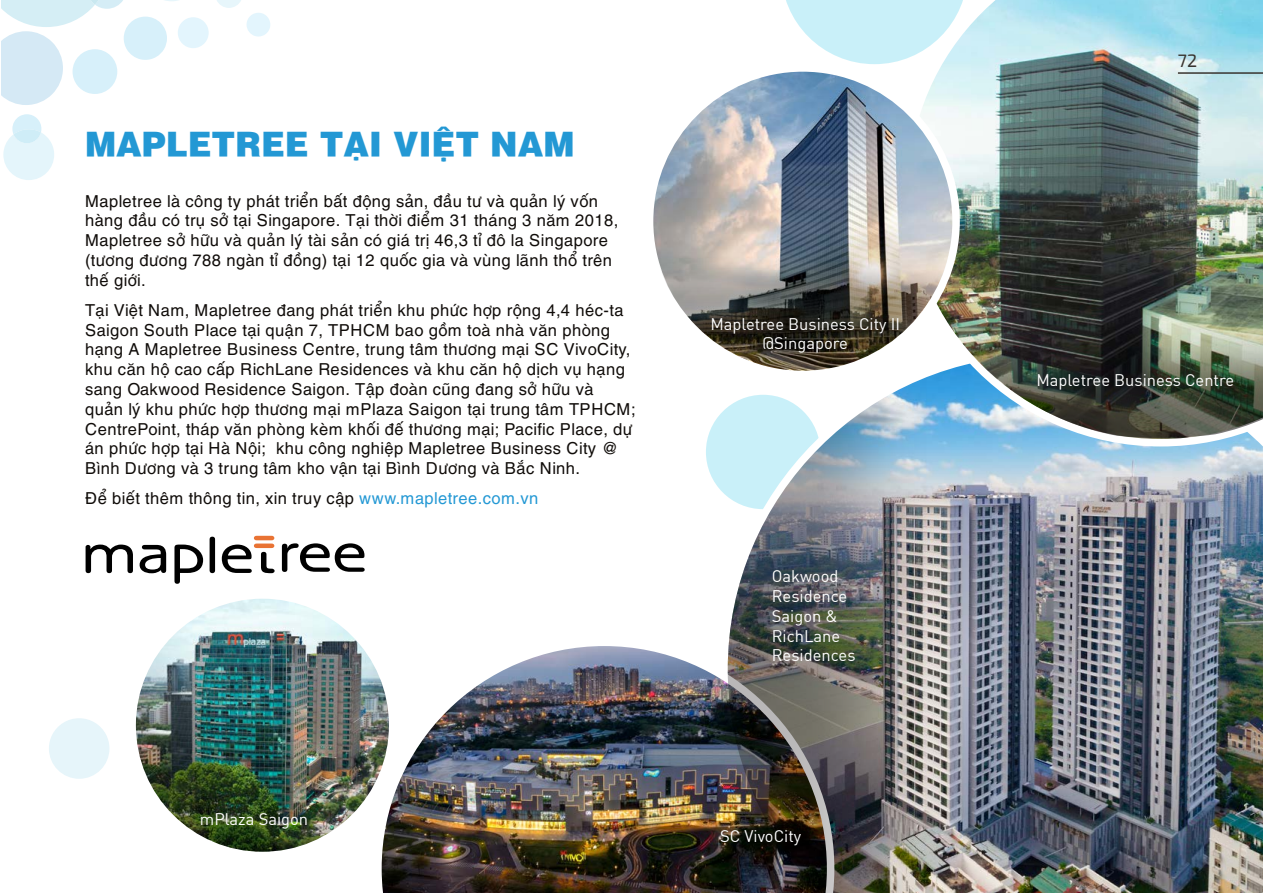
<style>
.page{position:relative;width:1263px;height:893px;background:#fff}
.page>*{position:absolute;margin:0;border:0;box-sizing:border-box;transform-origin:0 0}
.t1{font:900 33px "SFU Helvetica";color:#2398d4}
.t2{font:18px "Exo 2";color:#39342f}
.t3{font:16.5px/19.8px "UTM Helve";color:#100c09}
.t4{font:16.5px/19.8px "DIN";color:#fff}
.s1{color:#2398d4}
</style>
<div class="page">
<div style="left:706px;top:395px;width:114px;height:114px;background:#c9f0f9;border-radius:50%"></div>
<img style="left:1049px;top:446px;width:214px;height:447px">
<img style="left:381px;top:646px;width:335px;height:247px">
<img style="left:134px;top:597px;width:256px;height:256px;border-radius:128px">
<img style="left:200px;top:834px;width:124px;height:17px">
<img style="left:716px;top:388px;width:333px;height:505px">
<svg style="left:49px;top:718px;width:60px;height:61px"></svg>
<svg style="left:247px;top:13px;width:23px;height:24px"></svg>
<svg style="left:1px;top:0;width:208px;height:105px"></svg>
<svg style="left:217px;top:0;width:24px;height:8px"></svg>
<svg style="left:3px;top:114px;width:51px;height:66px"></svg>
<svg style="left:86px;top:545px;width:47px;height:28px"></svg>
<svg style="left:140px;top:545px;width:26px;height:28px"></svg>
<svg style="left:174px;top:545px;width:29px;height:39px"></svg>
<div style="left:210px;top:537px;width:5px;height:36px;background:#000;border-radius:3px"></div>
<svg style="left:282px;top:543px;width:83px;height:29px"></svg>
<svg style="left:222px;top:536px;width:53px;height:37px"></svg>
<img style="left:901px;top:0;width:362px;height:446px">
<img style="left:649px;top:68px;width:307px;height:306px;border-radius:153px">
<div style="left:646px;top:64px;width:314px;height:314px;border:8px solid #fff;border-radius:50%"></div>
<img style="left:657px;top:257px;width:291px;height:113px">
<img style="left:949px;top:324px;width:314px;height:114px">
<svg style="left:786px;top:0;width:182px;height:64px"></svg>
<hr style="left:1178px;top:72px;width:85px;height:2px;background:#39342f">
<h1 class="t1" style="left:85px;top:119px;width:491px">MAPLETREE TẠI VIỆT NAM</h1>
<p class="t3" style="left:85px;top:189px;width:535px">Mapletree là công ty phát triển bất động sản, đầu tư và quản lý vốn hàng đầu có trụ sở tại Singapore. Tại thời điểm 31 tháng 3 năm 2018, Mapletree sở hữu và quản lý tài sản có giá trị 46,3 tỉ đô la Singapore (tương đương 788 ngàn tỉ đồng) tại 12 quốc gia và vùng lãnh thổ trên thế giới.</p>
<p class="t3" style="left:85px;top:298px;width:552px">Tại Việt Nam, Mapletree đang phát triển khu phức hợp rộng 4,4 héc-ta Saigon South Place tại quận 7, TPHCM bao gồm toà nhà văn phòng hạng A Mapletree Business Centre, trung tâm thương mại SC VivoCity, khu căn hộ cao cấp RichLane Residences và khu căn hộ dịch vụ hạng sang Oakwood Residence Saigon. Tập đoàn cũng đang sở hữu và quản lý khu phức hợp thương mại mPlaza Saigon tại trung tâm TPHCM; CentrePoint, tháp văn phòng kèm khối đế thương mại; Pacific Place, dự án phức hợp tại Hà Nội; khu công nghiệp Mapletree Business City @ Bình Dương và 3 trung tâm kho vận tại Bình Dương và Bắc Ninh.</p>
<p class="t3" style="left:85px;top:487px;width:455px">Để biết thêm thông tin, xin truy cập <span class="s1">www.mapletree.com.vn</span></p>
<p class="t4" style="left:200px;top:808px;width:110px">mPlaza Saigon</p>
<p class="t4" style="left:710px;top:313px;width:191px;text-align:center">Mapletree Business City II @Singapore</p>
<p class="t4" style="left:772px;top:566px;width:85px">Oakwood<br>Residence<br>Saigon &amp;<br>RichLane<br>Residences</p>
<p class="t4" style="left:720px;top:826px;width:82px">SC VivoCity</p>
<p class="t2" style="left:1178px;top:48px;width:21px">72</p>
<p class="t4" style="left:1036px;top:370px;width:199px">Mapletree Business Centre</p>
</div>
